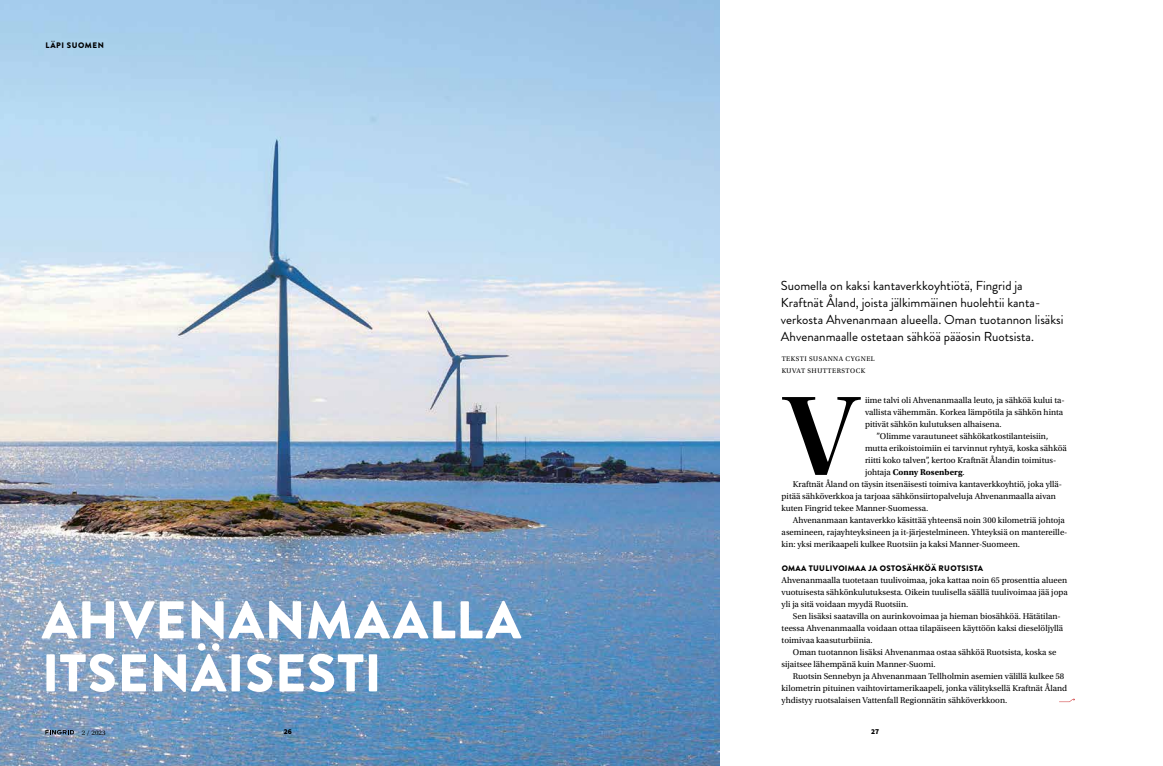
<style>
.page{position:relative;width:1163px;height:766px;background:#fff}
.page>*{position:absolute;margin:0;border:0;box-sizing:border-box;transform-origin:0 0}
.t1{font:117.9px "Utopia Std Semibold Disp";color:#000}
.t2{font:900 53px/53px "Brandon Grotesque";letter-spacing:.015em;color:#fff}
.t3{font:13px/17px "Brandon Grotesque";color:#000}
.t4{font:8.8px/12px "Utopia Std";color:#000}
.t5{font:700 8.8px "Utopia Std";color:#000}
.t6{font:900 8px "Brandon Grotesque";letter-spacing:.04em;color:#000}
.t7{font:900 8px "Brandon Grotesque";letter-spacing:.07em;color:#000}
.t8{font:900 7.5px "Source Sans Pro";color:#000}
.t9{font:7px/12px "Utopia Std";letter-spacing:.07em;color:#000}
.s1{font-weight:400}
</style>
<div class="page">
<img style="left:0;top:0;width:719px;height:765px">
<svg style="left:45px;top:729px;width:29px;height:5px"></svg>
<p class="t7" style="left:45px;top:40px;width:60px">LÄPI SUOMEN</p>
<h2 class="t2" style="left:42px;top:594px;width:480px">AHVENANMAALLA<br>ITSENÄISESTI</h2>
<h3 class="t3" style="left:780px;top:277px;width:284px">Suomella on kaksi kantaverkkoyhtiötä, Fingrid ja Kraftnät Åland, joista jälkimmäinen huolehtii kanta&shy;verkosta Ahvenanmaan alueella. Oman tuotannon lisäksi Ahvenanmaalle ostetaan sähköä pääosin Ruotsista.</h3>
<p class="t9" style="left:781px;top:352px;width:94px">TEKSTI SUSANNA CYGNEL<br>KUVAT SHUTTERSTOCK</p>
<h1 class="t1" style="left:783px;top:372px;width:76px">V</h1>
<p class="t4" style="left:864px;top:394px;width:201px">iime talvi oli Ahvenanmaalla leuto, ja sähköä kului ta-</p>
<p class="t4" style="left:864px;top:406px;width:200px">vallista vähemmän. Korkea lämpötila ja sähkön hinta</p>
<p class="t4" style="left:864px;top:418px;width:138px">pitivät sähkön kulutuksen alhaisena.</p>
<p class="t4" style="left:876px;top:430px;width:173px">”Olimme varautuneet sähkökatkostilanteisiin,</p>
<p class="t4" style="left:864px;top:442px;width:203px">mutta erikoistoimiin ei tarvinnut ryhtyä, koska sähköä</p>
<p class="t4" style="left:864px;top:454px;width:193px">riitti koko talven”, kertoo Kraftnät Ålandin toimitus-</p>
<p class="t5" style="left:864px;top:467px;width:101px"><span class="s1">johtaja</span> Conny Rosenberg<span class="s1">.</span></p>
<p class="t4" style="left:792px;top:478px;width:271px">Kraftnät Åland on täysin itsenäisesti toimiva kantaverkkoyhtiö, joka yllä-</p>
<p class="t4" style="left:781px;top:490px;width:276px">pitää sähköverkkoa ja tarjoaa sähkönsiirtopalveluja Ahvenanmaalla aivan</p>
<p class="t4" style="left:781px;top:502px;width:148px">kuten Fingrid tekee Manner-Suomessa.</p>
<p class="t4" style="left:792px;top:514px;width:273px">Ahvenanmaan kantaverkko käsittää yhteensä noin 300 kilometriä johtoja</p>
<p class="t4" style="left:781px;top:526px;width:287px">asemineen, rajayhteyksineen ja it-järjestelmineen. Yhteyksiä on mantereille-</p>
<p class="t4" style="left:781px;top:538px;width:240px">kin: yksi merikaapeli kulkee Ruotsiin ja kaksi Manner-Suomeen.</p>
<p class="t6" style="left:781px;top:562px;width:203px">OMAA TUULIVOIMAA JA OSTOSÄHKÖÄ RUOTSISTA</p>
<p class="t4" style="left:781px;top:574px;width:288px;text-align:justify">Ahvenanmaalla tuotetaan tuulivoimaa, joka kattaa noin 65 prosenttia alueen vuotuisesta sähkönkulutuksesta. Oikein tuulisella säällä tuulivoimaa jää jopa yli ja sitä voidaan myydä Ruotsiin.</p>
<p class="t4" style="left:781px;top:610px;width:283px;text-indent:11px">Sen lisäksi saatavilla on aurinkovoimaa ja hieman biosähköä. Hätätilan&shy;teessa Ahvenanmaalla voidaan ottaa tilapäiseen käyttöön kaksi dieselöljyllä toimivaa kaasuturbiinia.</p>
<p class="t4" style="left:781px;top:646px;width:276px;text-indent:11px">Oman tuotannon lisäksi Ahvenanmaa ostaa sähköä Ruotsista, koska se sijaitsee lähempänä kuin Manner-Suomi.</p>
<p class="t4" style="left:781px;top:670px;width:287px;text-indent:11px">Ruotsin Sennebyn ja Ahvenanmaan Tellholmin asemien välillä kulkee 58 kilometrin pituinen vaihtovirtamerikaapeli, jonka välityksellä Kraftnät Åland yhdistyy ruotsalaisen Vattenfall Regionnätin sähköverkkoon.</p>
<p class="t9" style="left:82px;top:726px;width:25px">2 / 2023</p>
<p class="t8" style="left:284px;top:726px;width:10px">26</p>
<p class="t8" style="left:870px;top:726px;width:10px">27</p>
</div>
